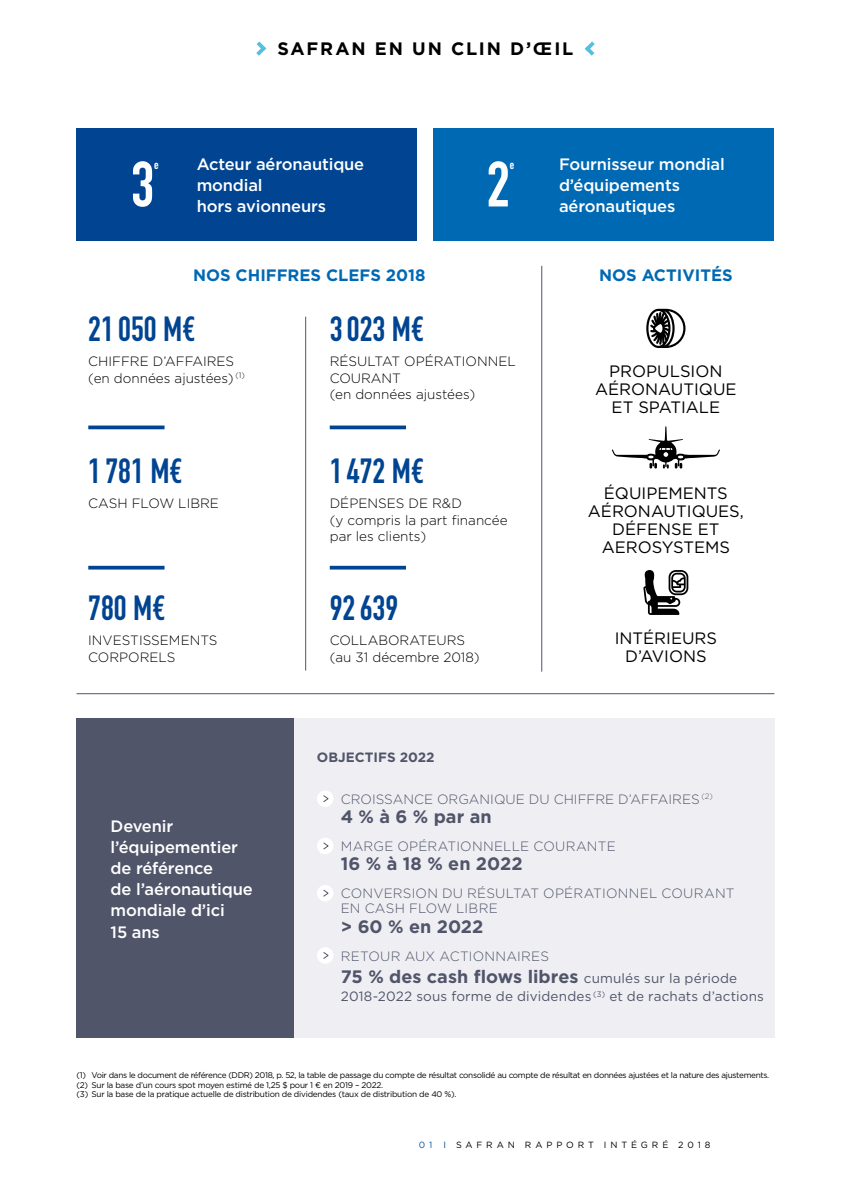
<style>
.page{position:relative;width:851px;height:1191px;background:#fff}
.page>*{position:absolute;margin:0;border:0;box-sizing:border-box;transform-origin:0 0}
.t1{font:700 63px "DIN Condensed";color:#fff}
.t2{font:700 34.5px "DIN Condensed";color:#014491}
.t3{font:700 18px "Gotham";letter-spacing:.005em;color:#51556a}
.t4{font:700 18px "Gotham";letter-spacing:.105em;color:#000}
.t5{font:500 16.5px/21px "Gotham";letter-spacing:-.01em;color:#fff}
.t6{font:16.5px/18px "Gotham";color:#000;text-align:center}
.t7{font:700 16.5px "Gotham";color:#0069b4}
.t8{font:300 13.5px/16.5px "Gotham";color:#000}
.t9{font:300 13.5px/15px "Gotham";letter-spacing:.01em;color:#51556a}
.t10{font:13.5px "Gotham";letter-spacing:.01em;color:#51556a}
.t11{font:700 13.5px "Gotham";color:#51556a}
.t12{font:700 12.3px "DIN Condensed";color:#fff}
.t13{font:9px "Gotham";letter-spacing:.43em;color:#000}
.t14{font:8.25px/9.8px "Gotham";letter-spacing:-.04em;color:#000}
.s1{font-weight:400;font-size:13.5px}
.s2{color:#0056a4}
.s3{color:#014491}
</style>
<div class="page">
<div style="left:77px;top:719px;width:216px;height:318px;background:#51556a"></div>
<div style="left:293px;top:719px;width:481px;height:318px;background:#efeff3"></div>
<div style="left:77px;top:128px;width:340px;height:112px;background:#014491"></div>
<div style="left:433px;top:128px;width:340px;height:112px;background:#0069b4"></div>
<div style="left:317px;top:790px;width:16px;height:17px;background:#fff;border-radius:50%"></div>
<svg style="left:323px;top:795px;width:6px;height:7px"></svg>
<div style="left:317px;top:837px;width:16px;height:17px;background:#fff;border-radius:50%"></div>
<svg style="left:323px;top:842px;width:6px;height:8px"></svg>
<div style="left:317px;top:885px;width:16px;height:16px;background:#fff;border-radius:50%"></div>
<svg style="left:323px;top:889px;width:6px;height:8px"></svg>
<div style="left:317px;top:947px;width:16px;height:16px;background:#fff;border-radius:50%"></div>
<svg style="left:323px;top:952px;width:6px;height:7px"></svg>
<svg style="left:88px;top:425px;width:76px;height:4px"></svg>
<svg style="left:330px;top:425px;width:76px;height:4px"></svg>
<hr style="left:88px;top:566px;width:76px;height:3px;background:#014491">
<hr style="left:330px;top:566px;width:76px;height:3px;background:#014491">
<hr style="left:305px;top:317px;width:1px;height:353px;background:#51556a">
<hr style="left:541px;top:266px;width:1px;height:405px;background:#51556a">
<hr style="left:77px;top:693px;width:697px;height:1px;background:#51556a">
<svg style="left:256px;top:41px;width:11px;height:15px"></svg>
<svg style="left:584px;top:41px;width:11px;height:15px"></svg>
<svg style="left:646px;top:309px;width:39px;height:39px"></svg>
<svg style="left:611px;top:426px;width:109px;height:42px"></svg>
<svg style="left:643px;top:570px;width:45px;height:45px"></svg>
<h3 class="t4" style="left:277px;top:38px;width:297px">SAFRAN EN UN CLIN D’ŒIL</h3>
<h3 class="t5" style="left:197px;top:153px;width:169px">Acteur aéronautique mondial</h3>
<h3 class="t12" style="left:154px;top:157px;width:6px">e</h3>
<h3 class="t5" style="left:559px;top:153px;width:167px">Fournisseur mondial d’équipements</h3>
<h1 class="t1" style="left:131px;top:142px;width:25px">3</h1>
<h1 class="t1" style="left:486px;top:142px;width:25px">2</h1>
<h3 class="t12" style="left:510px;top:157px;width:6px">e</h3>
<h3 class="t5" style="left:559px;top:195px;width:118px">aéronautiques</h3>
<h3 class="t5" style="left:197px;top:195px;width:131px">hors avionneurs</h3>
<h3 class="t7" style="left:193px;top:266px;width:234px">NOS CHIFFRES CLEFS 2018</h3>
<h3 class="t7" style="left:599px;top:266px;width:135px">NOS ACTIVITÉS</h3>
<h2 class="t2" style="left:88px;top:306px;width:108px">21050 M€</h2>
<h3 class="t8" style="left:88px;top:353px;width:158px">CHIFFRE D’AFFAIRES (en données ajustées) <sup>(1)</sup></h3>
<h2 class="t2" style="left:88px;top:448px;width:96px">1781 M€</h2>
<h3 class="t8" style="left:88px;top:495px;width:132px">CASH FLOW LIBRE</h3>
<h2 class="t2" style="left:88px;top:585px;width:78px">780 M€</h2>
<h3 class="t8" style="left:88px;top:632px;width:131px">INVESTISSEMENTS<br>CORPORELS</h3>
<h3 class="t5" style="left:111px;top:816px;width:144px">Devenir l’équipementier de référence<br>de l’aéronautique mondiale d’ici<br>15 ans</h3>
<h2 class="t2" style="left:330px;top:306px;width:96px">3023 M€</h2>
<h3 class="t8" style="left:330px;top:353px;width:187px">RÉSULTAT OPÉRATIONNEL<br>COURANT<br>(en données ajustées)</h3>
<h2 class="t2" style="left:330px;top:448px;width:96px">1472 M€</h2>
<h3 class="t8" style="left:330px;top:495px;width:179px">DÉPENSES DE R&amp;D<br>(y compris la part financée par les clients)</h3>
<h2 class="t2" style="left:330px;top:585px;width:70px">92639</h2>
<h3 class="t8" style="left:330px;top:632px;width:151px">COLLABORATEURS (au 31 décembre 2018)</h3>
<h3 class="t6" style="left:595px;top:362px;width:143px">PROPULSION<br>AÉRONAUTIQUE<br>ET SPATIALE</h3>
<h3 class="t6" style="left:587px;top:483px;width:157px">ÉQUIPEMENTS<br>AÉRONAUTIQUES,<br>DÉFENSE ET<br>AEROSYSTEMS</h3>
<h3 class="t6" style="left:614px;top:628px;width:104px">INTÉRIEURS<br>D’AVIONS</h3>
<h3 class="t11" style="left:317px;top:749px;width:119px">OBJECTIFS 2022</h3>
<h3 class="t9" style="left:341px;top:791px;width:373px">CROISSANCE ORGANIQUE DU CHIFFRE D’AFFAIRES <sup>(2)</sup></h3>
<h3 class="t3" style="left:341px;top:806px;width:152px">4 % à 6 % par an</h3>
<h3 class="t9" style="left:341px;top:838px;width:276px">MARGE OPÉRATIONNELLE COURANTE</h3>
<h3 class="t3" style="left:341px;top:853px;width:183px">16 % à 18 % en 2022</h3>
<h3 class="t9" style="left:341px;top:886px;width:395px">CONVERSION DU RÉSULTAT OPÉRATIONNEL COURANT<br>EN CASH FLOW LIBRE</h3>
<h3 class="t3" style="left:341px;top:916px;width:144px">&gt; 60 % en 2022</h3>
<h3 class="t9" style="left:341px;top:948px;width:210px">RETOUR AUX ACTIONNAIRES</h3>
<h3 class="t3" style="left:341px;top:966px;width:398px">75 % des cash flows libres <span class="s1">cumulés sur la période</span></h3>
<h3 class="t10" style="left:341px;top:987px;width:424px">2018-2022 sous forme de dividendes <sup>(3)</sup> et de rachats d’actions</h3>
<p class="t14" style="left:77px;top:1070px;width:694px">(1) Voir dans le document de référence (DDR) 2018, p. 52, la table de passage du compte de résultat consolidé au compte de résultat en données ajustées et la nature des ajustements. (2) Sur la base d’un cours spot moyen estimé de 1,25 $ pour 1 € en 2019 – 2022.<br>(3) Sur la base de la pratique actuelle de distribution de dividendes (taux de distribution de 40 %).</p>
<p class="t13" style="left:418px;top:1138px;width:293px"><span class="s2">01</span> <span class="s3">I</span> SAFRAN RAPPORT INTÉGRÉ 2018</p>
</div>
